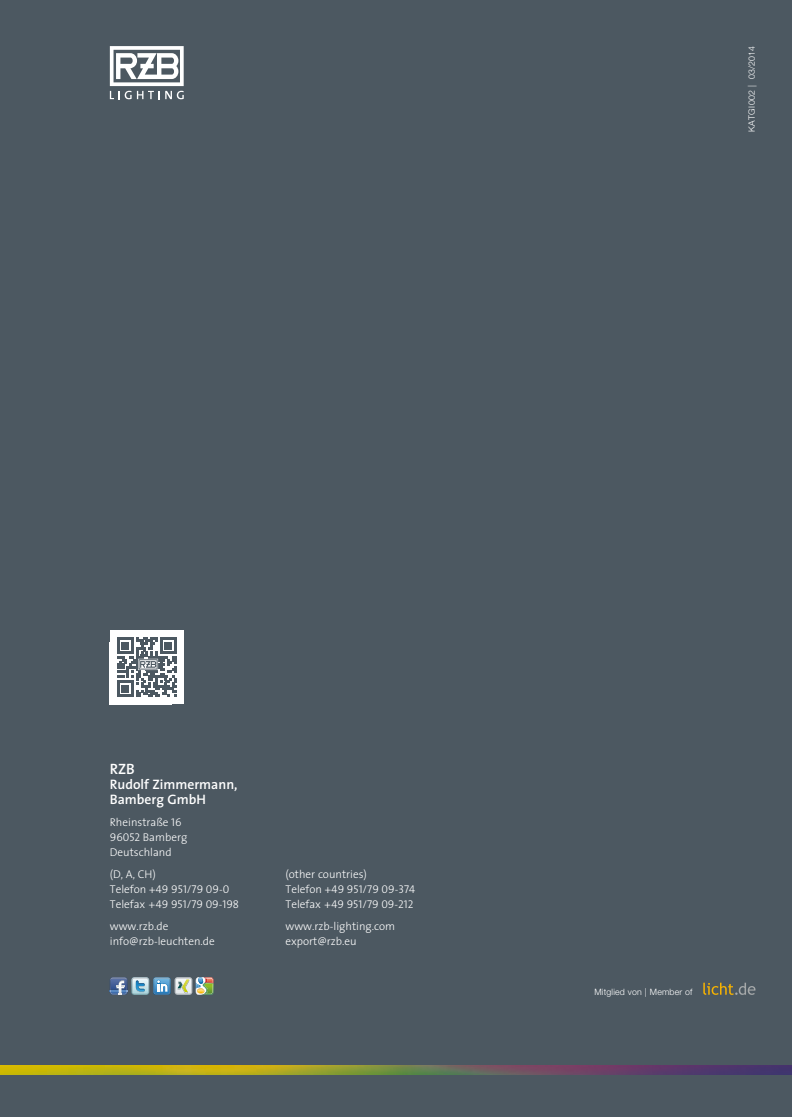
<style>
.page{position:relative;width:792px;height:1117px;background:#fff}
.page>*{position:absolute;margin:0;border:0;box-sizing:border-box;transform-origin:0 0}
.t1{font:600 15px "The Sans";color:#fff}
.t2{font:600 13.75px/15px "The Sans";color:#fff}
.t3{font:300 11.25px/15px "The Sans";color:#fff}
.t4{font:11.25px/15px "The Sans Light Caps";color:#fff}
.t5{font:300 8.75px "Helvetica Neue";letter-spacing:.02em;color:#fff}
.s1{font-family:"The Sans Light Caps";font-weight:400}
.s2{font-family:"The Sans";font-weight:300}
</style>
<div class="page">
<div style="left:0;top:0;width:792px;height:1116px;background:#4c5861"></div>
<img style="left:0;top:1065px;width:792px;height:9px">
<svg style="left:703px;top:982px;width:52px;height:12px"></svg>
<svg style="left:110px;top:46px;width:74px;height:53px"></svg>
<svg style="left:110px;top:977px;width:104px;height:18px;background:#89a1a8"></svg>
<img style="left:196px;top:977px;width:3px;height:14px">
<div style="left:110px;top:630px;width:74px;height:74px;background:#fff"></div>
<svg style="left:117px;top:637px;width:60px;height:59px"></svg>
<p class="t5" style="left:746px;top:131px;width:87px;rotate:-90deg">KATGI002 | 03/2014</p>
<h1 class="t1" style="left:110px;top:756px;width:27px">RZB</h1>
<p class="t2" style="left:110px;top:776px;width:129px">Rudolf Zimmermann,<br>Bamberg GmbH</p>
<p class="t3" style="left:110px;top:814px;width:79px">Rheinstraße <span class="s1">16<br>96052</span> Bamberg<br>Deutschland</p>
<p class="t3" style="left:110px;top:866px;width:48px">(D, A, CH)</p>
<p class="t4" style="left:110px;top:881px;width:131px"><span class="s2">Telefon +</span>49 951/79 09-0<br><span class="s2">Telefax +</span>49 951/79 09-198</p>
<p class="t3" style="left:110px;top:918px;width:106px">www.rzb.de info@rzb-leuchten.de</p>
<p class="t3" style="left:286px;top:866px;width:83px">(other countries)</p>
<p class="t4" style="left:286px;top:881px;width:131px"><span class="s2">Telefon +</span>49 951/79 09-374<br><span class="s2">Telefax +</span>49 951/79 09-212</p>
<p class="t3" style="left:286px;top:918px;width:111px">www.rzb-lighting.com export@rzb.eu</p>
<p class="t5" style="left:594px;top:986px;width:100px">Mitglied von | Member of</p>
</div>
